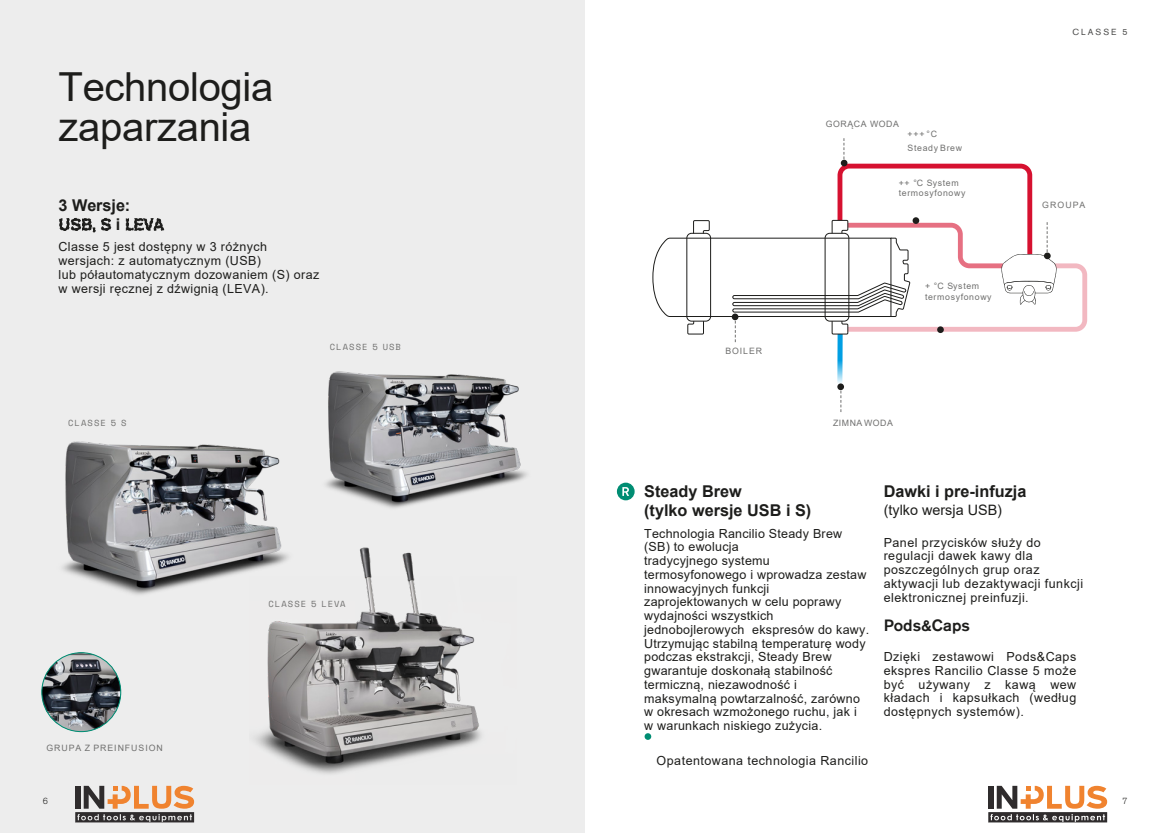
<style>
.page{position:relative;width:1170px;height:833px;background:#fff}
.page>*{position:absolute;margin:0;border:0;box-sizing:border-box;transform-origin:0 0}
.Titles{font:40px/40px "Arial";letter-spacing:-.01em;color:#1d1d1b}
.Sub_headings3{font:700 16.25px/19.5px "Arial";color:#1d1d1b}
.Sub_headings3-2{font:500 16.25px "Akzidenz Grotesk BQ";letter-spacing:-.005em;color:#1d1d1b}
.Sub_headings3-3{font:14.38px "Arial";color:#1d1d1b}
.Sub_headings3-4{font:12.5px/13.8px "Arial";letter-spacing:.02em;color:#1d1d1b}
.Body_Copy{font:12.5px "Arial";letter-spacing:.04em;color:#1d1d1b}
.t1{font:8.75px/10px "Arial";letter-spacing:.075em;color:#70706f}
.t2{font:8.75px "Space Mono";letter-spacing:.125em;color:#70706f}
.t3{font:8.75px "Arial";letter-spacing:.11em;color:#70706f}
.Details{font:8.75px "Akzidenz Grotesk BQ";letter-spacing:.23em;color:#4b4b4a}
.Details-2{font:300 8.75px "Akzidenz Grotesk BQ";color:#1d1d1b}
.s1{font-family:"Akzidenz Grotesk BQ";font-weight:500}
</style>
<div class="page">
<div style="left:0;top:0;width:585px;height:833px;background:#ededed"></div>
<svg style="left:837px;top:342px;width:5px;height:52px"></svg>
<svg style="left:840px;top:391px;width:1px;height:21px"></svg>
<div style="left:837px;top:383px;width:7px;height:7px;background:#1d1d1b;border-radius:50%"></div>
<svg style="left:652px;top:138px;width:435px;height:204px"></svg>
<svg style="left:1043px;top:252px;width:7px;height:7px"></svg>
<div style="left:937px;top:326px;width:6px;height:7px;background:#1d1d1b;border-radius:50%"></div>
<div style="left:912px;top:217px;width:7px;height:7px;background:#1d1d1b;border-radius:50%"></div>
<div style="left:617px;top:482px;width:17px;height:18px;background:#008d73;border-radius:50%"></div>
<svg style="left:622px;top:487px;width:7px;height:9px"></svg>
<img style="left:254px;top:547px;width:228px;height:227px">
<img style="left:62px;top:441px;width:240px;height:167px">
<img style="left:325px;top:371px;width:202px;height:137px">
<img style="left:42px;top:652px;width:79px;height:79px;border-radius:39px">
<div style="left:41px;top:652px;width:80px;height:80px;border:1px solid #008d73;border-radius:50%"></div>
<div style="left:644px;top:733px;width:7px;height:7px;background:#008d73;border-radius:50%"></div>
<svg style="left:75px;top:786px;width:119px;height:36px"></svg>
<svg style="left:988px;top:786px;width:119px;height:36px"></svg>
<p class="Titles" style="left:59px;top:67px;width:216px">Technologia zaparzania</p>
<p class="Sub_headings3" style="left:58px;top:195px;width:107px">3 Wersje:<br><span class="s1">USB, S</span> i <span class="s1">LEVA</span></p>
<p class="Sub_headings3-4" style="left:59px;top:240px;width:262px">Classe 5 jest dostępny w 3 różnych wersjach: z automatycznym (USB)<br>lub półautomatycznym dozowaniem (S) oraz w wersji ręcznej z dźwignią (LEVA).</p>
<p class="t2" style="left:330px;top:341px;width:73px">CLASSE 5 USB</p>
<p class="t2" style="left:68px;top:417px;width:60px">CLASSE 5 S</p>
<p class="t3" style="left:46px;top:742px;width:118px">GRUPA Z PREINFUSION</p>
<p class="t2" style="left:268px;top:597px;width:79px">CLASSE 5 LEVA</p>
<p class="t1" style="left:725px;top:346px;width:38px">BOILER</p>
<p class="t1" style="left:825px;top:119px;width:74px">GORĄCA WODA</p>
<p class="t1" style="left:907px;top:129px;width:31px">+++ °C</p>
<p class="t1" style="left:907px;top:143px;width:56px">Steady Brew</p>
<p class="t1" style="left:898px;top:178px;width:68px">++ °C System termosyfonowy</p>
<p class="t1" style="left:924px;top:280px;width:68px;line-height:11.5px">+ °C System termosyfonowy</p>
<p class="t1" style="left:833px;top:417px;width:61px">ZIMNA WODA</p>
<p class="Details" style="left:1072px;top:26px;width:57px">CLASSE 5</p>
<p class="t1" style="left:1042px;top:200px;width:45px">GROUPA</p>
<p class="Sub_headings3" style="left:644px;top:481px;width:169px">Steady Brew<br>(tylko wersje USB i S)</p>
<p class="Sub_headings3-4" style="left:644px;top:526px;width:226px">Technologia Rancilio Steady Brew (SB) to ewolucja<br>tradycyjnego systemu termosyfonowego i wprowadza zestaw innowacyjnych funkcji zaprojektowanych w celu poprawy wydajności wszystkich jednobojlerowych ekspresów do kawy.<br>Utrzymując stabilną temperaturę wody podczas ekstrakcji, Steady Brew gwarantuje doskonałą stabilność termiczną, niezawodność i maksymalną powtarzalność, zarówno w okresach wzmożonego ruchu, jak i<br>w warunkach niskiego zużycia.</p>
<p class="Body_Copy" style="left:656px;top:752px;width:213px">Opatentowana technologia Rancilio</p>
<p class="Sub_headings3" style="left:883px;top:482px;width:144px">Dawki i pre-infuzja</p>
<p class="Sub_headings3-3" style="left:883px;top:500px;width:120px">(tylko wersja USB)</p>
<p class="Sub_headings3-4" style="left:883px;top:535px;width:201px">Panel przycisków służy do regulacji dawek kawy dla poszczególnych grup oraz aktywacji lub dezaktywacji funkcji elektronicznej preinfuzji.</p>
<p class="Sub_headings3-2" style="left:883px;top:615px;width:88px">Pods&amp;Caps</p>
<p class="Sub_headings3-4" style="left:883px;top:650px;width:194px;text-align:justify">Dzięki zestawowi Pods&amp;Caps ekspres Rancilio Classe 5 może być używany z kawą wew kładach i kapsułkach (według dostępnych systemów).</p>
<p class="Details-2" style="left:43px;top:796px;width:7px">6</p>
<p class="Details-2" style="left:1122px;top:796px;width:7px">7</p>
</div>
